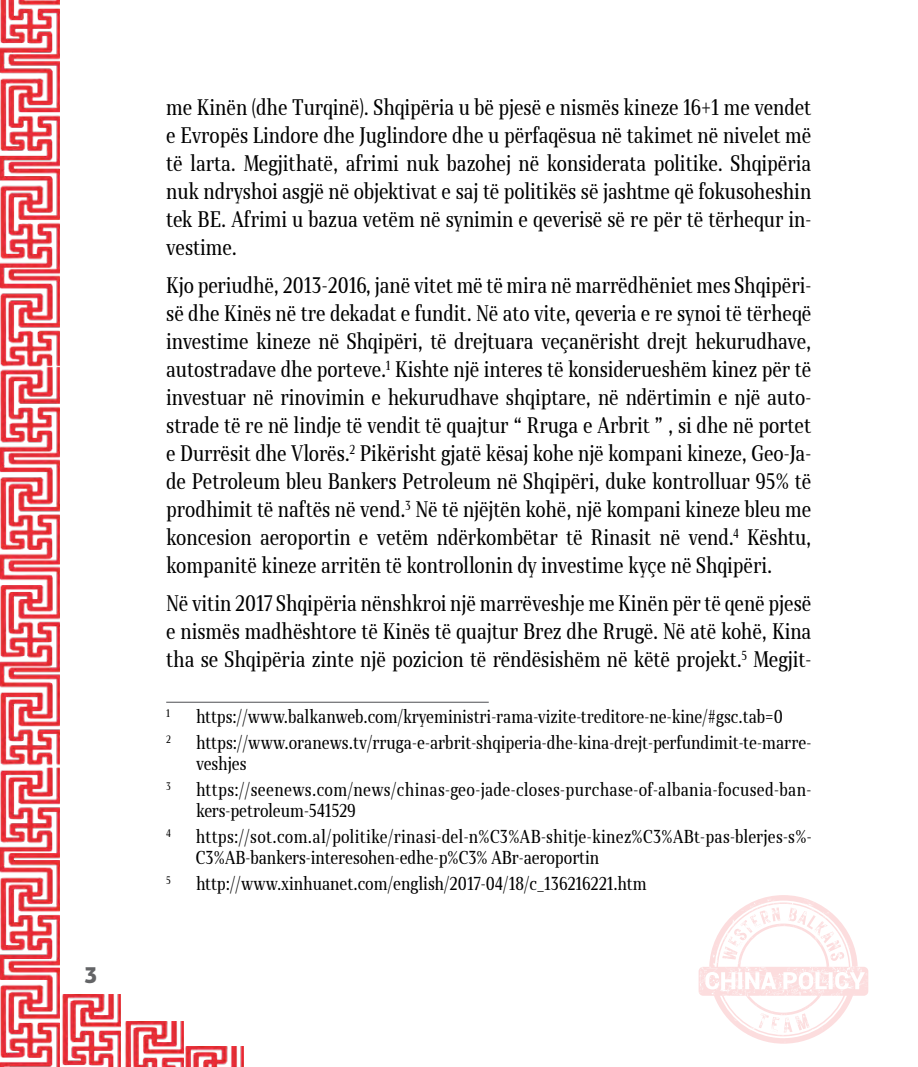
<style>
.page{position:relative;width:918px;height:1067px;background:#fff}
.page>*{position:absolute;margin:0;border:0;box-sizing:border-box;transform-origin:0 0}
.t1{font:21px/28px "Skola Serif Cn";color:#000;text-align:justify}
.t2{font:900 21px "Stobi Sans";color:#636466}
.t3{font:17.5px/21px "Skola Serif Cn";color:#000}
.t4{font:17.5px/21px "Skola Serif Cn";letter-spacing:.02em;color:#000}
.t5{font:10.15px "Skola Serif Cn";color:#000}
</style>
<div class="page">
<svg style="left:698px;top:895px;width:170px;height:148px"></svg>
<img style="left:0;top:0;width:60px;height:1067px">
<img style="left:62px;top:994px;width:59px;height:73px">
<img style="left:125px;top:1021px;width:59px;height:46px">
<img style="left:185px;top:1046px;width:59px;height:21px">
<hr style="left:166px;top:701px;width:323px;height:2px;background:#77787b">
<p class="t2" style="left:85px;top:961px;width:14px">3</p>
<p class="t1" style="left:166px;top:93px;width:646px">me Kinën (dhe Turqinë). Shqipëria u bë pjesë e nismës kineze 16+1 me vendet e Evropës Lindore dhe Juglindore dhe u përfaqësua në takimet në nivelet më të larta. Megjithatë, afrimi nuk bazohej në konsiderata politike. Shqipëria nuk ndryshoi asgjë në objektivat e saj të politikës së jashtme që fokusoheshin tek BE. Afrimi u bazua vetëm në synimin e qeverisë së re për të tërhequr in&shy;vestime.</p>
<p class="t1" style="left:166px;top:271px;width:646px">Kjo periudhë, 2013-2016, janë vitet më të mira në marrëdhëniet mes Shqipëri&shy;së dhe Kinës në tre dekadat e fundit. Në ato vite, qeveria e re synoi të tërheqë investime kineze në Shqipëri, të drejtuara veçanërisht drejt hekurudhave, autostradave dhe porteve.<sup>1</sup> Kishte një interes të konsiderueshëm kinez për të investuar në rinovimin e hekurudhave shqiptare, në ndërtimin e një auto&shy;strade të re në lindje të vendit të quajtur “ Rruga e Arbrit ” , si dhe në portet e Durrësit dhe Vlorës.<sup>2</sup> Pikërisht gjatë kësaj kohe një kompani kineze, Geo-Ja&shy;de Petroleum bleu Bankers Petroleum në Shqipëri, duke kontrolluar 95% të prodhimit të naftës në vend.<sup>3</sup> Në të njëjtën kohë, një kompani kineze bleu me koncesion aeroportin e vetëm ndërkombëtar të Rinasit në vend.<sup>4</sup> Kështu, kompanitë kineze arritën të kontrollonin dy investime kyçe në Shqipëri.</p>
<p class="t1" style="left:166px;top:589px;width:646px">Në vitin 2017 Shqipëria nënshkroi një marrëveshje me Kinën për të qenë pjesë e nismës madhështore të Kinës të quajtur Brez dhe Rrugë. Në atë kohë, Kina tha se Shqipëria zinte një pozicion të rëndësishëm në këtë projekt.<sup>5</sup> Megjit-</p>
<p class="t5" style="left:166px;top:707px;width:5px">1</p>
<p class="t3" style="left:196px;top:706px;width:588px">https://www.balkanweb.com/kryeministri-rama-vizite-treditore-ne-kine/#gsc.tab=0</p>
<p class="t5" style="left:166px;top:733px;width:6px">2</p>
<p class="t3" style="left:196px;top:731px;width:617px">https://www.oranews.tv/rruga-e-arbrit-shqiperia-dhe-kina-drejt-perfundimit-te-marre&shy;veshjes</p>
<p class="t5" style="left:166px;top:780px;width:6px">3</p>
<p class="t4" style="left:196px;top:778px;width:617px">https://seenews.com/news/chinas-geo-jade-closes-purchase-of-albania-focused-ban&shy;kers-petroleum-541529</p>
<p class="t5" style="left:166px;top:827px;width:6px">4</p>
<p class="t3" style="left:196px;top:825px;width:617px">https://sot.com.al/politike/rinasi-del-n%C3%AB-shitje-kinez%C3%ABt-pas-blerjes-s%-<br>C3%AB-bankers-interesohen-edhe-p%C3% ABr-aeroportin</p>
<p class="t5" style="left:166px;top:874px;width:6px">5</p>
<p class="t3" style="left:196px;top:872px;width:452px">http://www.xinhuanet.com/english/2017-04/18/c_136216221.htm</p>
</div>
